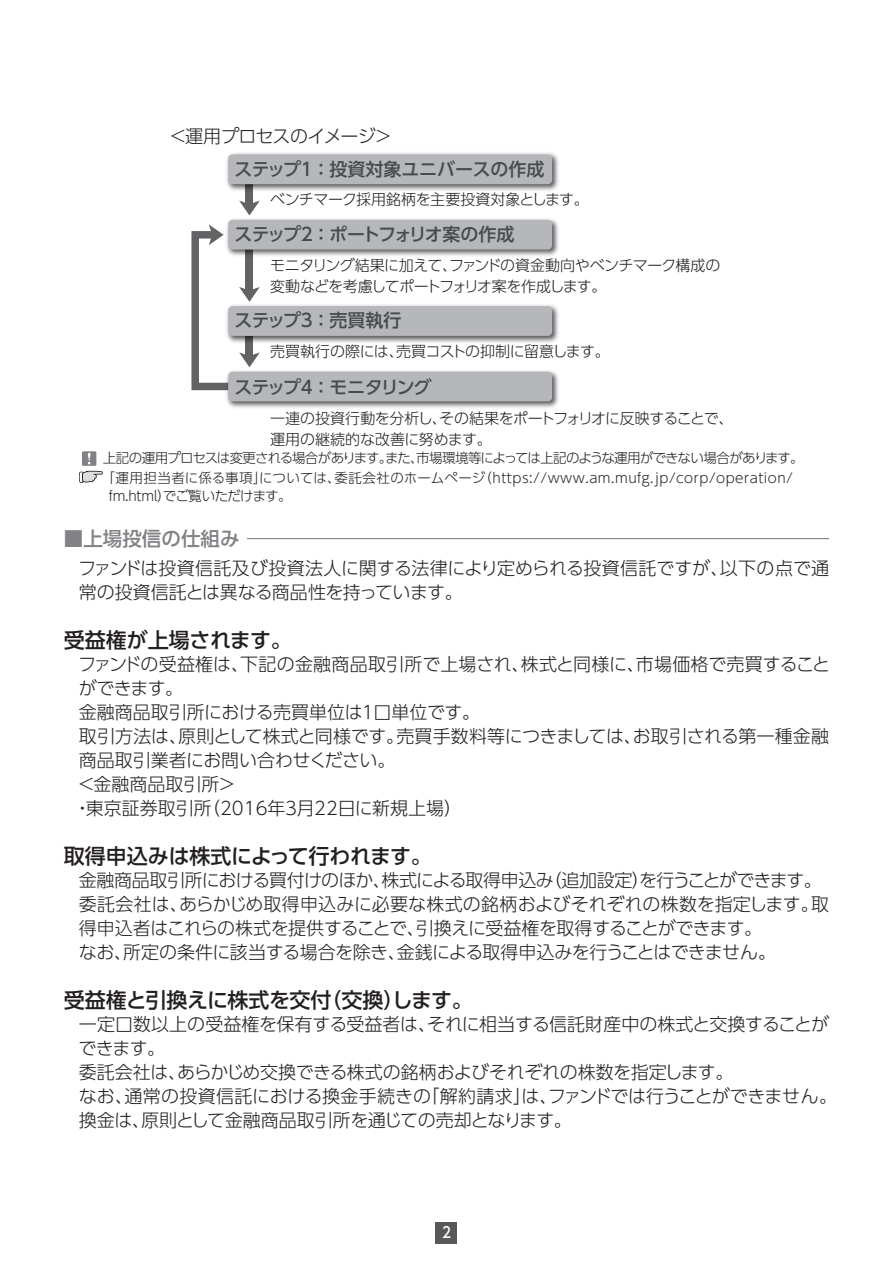
<style>
.page{position:relative;width:893px;height:1263px;background:#fff}
.page>*{position:absolute;margin:0;border:0;box-sizing:border-box;transform-origin:0 0}
.t1{font:500 21px "UD Shin Go Pro";letter-spacing:-.015em;color:#231f20}
.t2{font:500 19.5px "UD Shin Go Pro";color:#808285}
.t3{font:300 18px/24px "UD Shin Go Pro";letter-spacing:-.02em;color:#231f20}
.t4{font:300 18px "UD Shin Go Pro";color:#231f20}
.t5{font:300 18px "UD Shin Go Pro";letter-spacing:.015em;color:#231f20}
.t6{font:500 18px "UD Shin Go Pro";letter-spacing:-.105em;color:#494a4b}
.t7{font:500 18px "UD Shin Go Pro";letter-spacing:-.01em;color:#494a4b}
.t8{font:500 18px "UD Shin Go Pro";letter-spacing:-.045em;color:#494a4b}
.t9{font:300 15px/21px "UD Shin Go Pro";letter-spacing:-.03em;color:#231f20}
.t10{font:500 15px "UD Shin Go Pro";color:#fff;scale:.9 1}
.t11{font:300 13.5px/19.5px "UD Shin Go Pro";letter-spacing:-.04em;color:#231f20}
</style>
<div class="page">
<div style="left:436px;top:1222px;width:21px;height:21px;background:#57585a"></div>
<div style="left:246px;top:184px;width:7px;height:21px;background:#636366"></div>
<svg style="left:239px;top:201px;width:21px;height:14px"></svg>
<svg style="left:191px;top:224px;width:69px;height:166px"></svg>
<img style="left:226px;top:153px;width:333px;height:40px">
<div style="left:228px;top:154px;width:324px;height:30px;background:#b6b7bb;border-radius:4px"></div>
<img style="left:224px;top:215px;width:335px;height:44px">
<div style="left:228px;top:220px;width:324px;height:30px;background:#b6b7bb;border-radius:4px"></div>
<img style="left:224px;top:302px;width:335px;height:43px">
<div style="left:228px;top:306px;width:324px;height:30px;background:#b6b7bb;border-radius:4px"></div>
<img style="left:224px;top:367px;width:335px;height:41px">
<div style="left:228px;top:372px;width:324px;height:29px;background:#b6b7bb;border-radius:4px"></div>
<div style="left:82px;top:451px;width:14px;height:15px;background:#808285"></div>
<svg style="left:88px;top:453px;width:3px;height:11px"></svg>
<svg style="left:79px;top:470px;width:24px;height:13px"></svg>
<hr style="left:247px;top:538px;width:582px;height:1px;background:#808285">
<p class="t3" style="left:169px;top:123px;width:225px">＜運用プロセスのイメージ＞</p>
<p class="t7" style="left:235px;top:155px;width:312px">ステップ１ ：投資対象ユニバースの作成</p>
<p class="t9" style="left:270px;top:188px;width:320px">ベンチマーク採用銘柄を主要投資対象とします。</p>
<p class="t6" style="left:235px;top:219px;width:281px">ステップ２ ：ポートフォリオ案の作成</p>
<p class="t9" style="left:270px;top:254px;width:452px">モニタリング結果に加えて、ファンドの資金動向やベンチマーク構成の変動などを考慮してポートフォリオ案を作成します。</p>
<p class="t8" style="left:235px;top:306px;width:169px">ステップ３ ：売買執行</p>
<p class="t9" style="left:270px;top:341px;width:341px">売買執行の際には、売買コストの抑制に留意します。</p>
<p class="t6" style="left:235px;top:372px;width:199px">ステップ４ ：モニタリング</p>
<p class="t9" style="left:270px;top:407px;width:465px">一連の投資行動を分析し、その結果をポートフォリオに反映することで、運用の継続的な改善に努めます。</p>
<p class="t11" style="left:102px;top:448px;width:704px">上記の運用プロセスは変更される場合があります。また、市場環境等によっては上記のような運用ができない場合があります。「運用担当者に係る事項」については、委託会社のホームページ（https://www.am.mufg.jp/corp/operation/</p>
<p class="t11" style="left:109px;top:485px;width:184px">fm.html）でご覧いただけます。</p>
<p class="t2" style="left:64px;top:523px;width:177px">■上場投信の仕組み</p>
<p class="t3" style="left:78px;top:555px;width:752px">ファンドは投資信託及び投資法人に関する法律により定められる投資信託ですが、以下の点で通常の投資信託とは異なる商品性を持っています。</p>
<p class="t1" style="left:64px;top:623px;width:229px">受益権が上場されます。</p>
<p class="t5" style="left:78px;top:649px;width:754px">ファンドの受益権は、下記の金融商品取引所で上場され、株式と同様に、市場価格で売買すること</p>
<p class="t3" style="left:79px;top:675px;width:106px">ができます。</p>
<p class="t4" style="left:79px;top:697px;width:403px">金融商品取引所における売買単位は１口単位です。</p>
<p class="t3" style="left:79px;top:723px;width:751px">取引方法は、原則として株式と同様です。売買手数料等につきましては、お取引される第一種金融</p>
<p class="t3" style="left:79px;top:747px;width:318px">商品取引業者にお問い合わせください。</p>
<p class="t4" style="left:77px;top:769px;width:160px">＜金融商品取引所＞</p>
<p class="t4" style="left:73px;top:793px;width:390px">・東京証券取引所（2016年３月22日に新規上場）</p>
<p class="t1" style="left:64px;top:839px;width:369px">取得申込みは株式によって行われます。</p>
<p class="t3" style="left:79px;top:867px;width:752px">金融商品取引所における買付けのほか、株式による取得申込み（追加設定）を行うことができます。委託会社は、あらかじめ取得申込みに必要な株式の銘柄およびそれぞれの株数を指定します。取得申込者はこれらの株式を提供することで、引換えに受益権を取得することができます。<br>なお、所定の条件に該当する場合を除き、金銭による取得申込みを行うことはできません。</p>
<p class="t1" style="left:64px;top:983px;width:410px">受益権と引換えに株式を交付（交換）します。</p>
<p class="t3" style="left:79px;top:1011px;width:760px">一定口数以上の受益権を保有する受益者は、それに相当する信託財産中の株式と交換することができます。<br>委託会社は、あらかじめ交換できる株式の銘柄およびそれぞれの株数を指定します。<br>なお、通常の投資信託における換金手続きの「解約請求」は、ファンドでは行うことができません。換金は、原則として金融商品取引所を通じての売却となります。</p>
<p class="t10" style="left:442px;top:1220px;width:11px">2</p>
</div>
